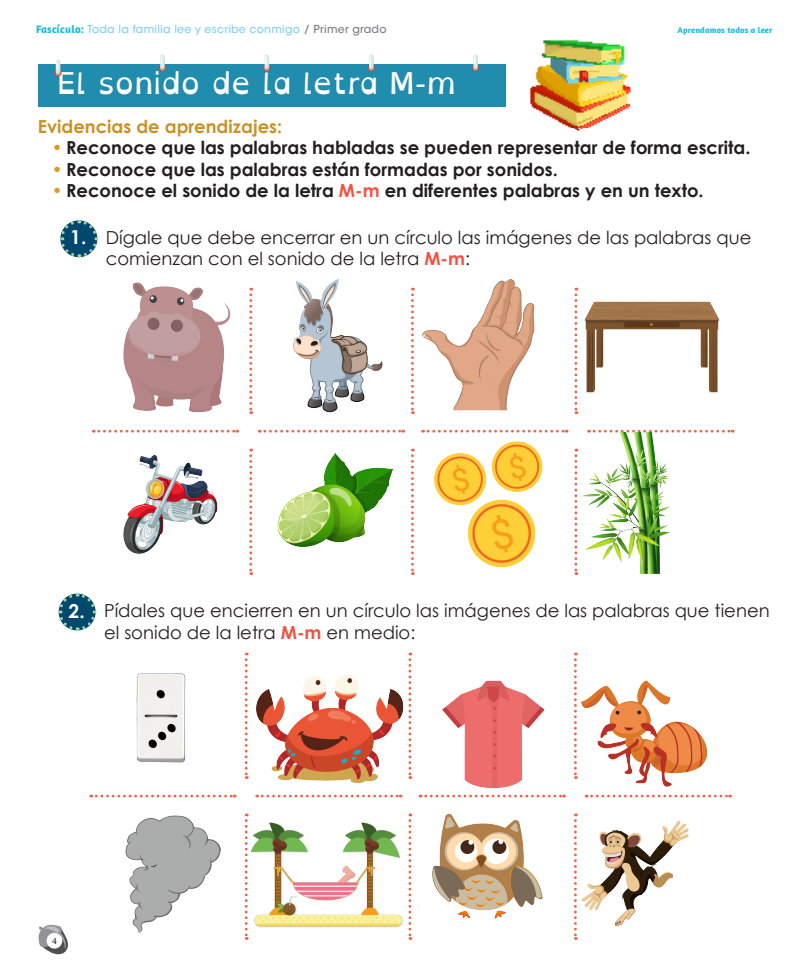
<style>
.page{position:relative;width:808px;height:978px;background:#fff}
.page>*{position:absolute;margin:0;border:0;box-sizing:border-box;transform-origin:0 0}
.t1{font:30px "Open Dyslexic Alta";color:#fff}
.t2{font:700 19.2px "Century Gothic";color:#fff}
.t3{font:18px/21.6px "Century Gothic";color:#231f20}
.t4{font:700 18px "Century Gothic";color:#231f20}
.t5{font:700 18px "Century Gothic";color:#c99226}
.t6{font:500 11px "ITC Avant Garde Std";letter-spacing:.02em;color:#87d1eb}
.t7{font:700 8.5px "Amaranth";letter-spacing:.02em;color:#1abae1}
.t8{font:8px "Open Dyslexic Alta";color:#231f20}
.s1{font-family:"Amaranth";font-weight:700;color:#1abae1}
.s2{color:#808285}
.s3{color:#da9c25}
.s4{color:#f05440}
.s5{font-weight:700;color:#f05440}
</style>
<div class="page">
<svg style="left:38px;top:924px;width:30px;height:31px"></svg>
<div style="left:47px;top:933px;width:15px;height:16px;background:#fff;border-radius:50%"></div>
<div style="left:38px;top:64px;width:467px;height:42px;background:#208cae"></div>
<img style="left:530px;top:40px;width:100px;height:88px">
<hr style="left:56px;top:60px;width:4px;height:15px;background:#d7e9e5;border-radius:2px">
<svg style="left:54px;top:61px;width:8px;height:16px"></svg>
<div style="left:473px;top:55px;width:5px;height:15px;background:#d7e9e5;border-radius:2px"></div>
<svg style="left:472px;top:56px;width:8px;height:16px"></svg>
<hr style="left:265px;top:55px;width:4px;height:15px;background:#d7e9e5;border-radius:2px">
<svg style="left:263px;top:56px;width:8px;height:16px"></svg>
<div style="left:369px;top:55px;width:5px;height:15px;background:#d7e9e5;border-radius:2px"></div>
<svg style="left:367px;top:56px;width:8px;height:16px"></svg>
<div style="left:160px;top:55px;width:5px;height:15px;background:#d7e9e5;border-radius:2px"></div>
<svg style="left:158px;top:56px;width:8px;height:16px"></svg>
<svg style="left:60px;top:220px;width:39px;height:38px"></svg>
<svg style="left:93px;top:430px;width:13px;height:3px"></svg>
<img style="left:108px;top:279px;width:624px;height:296px">
<svg style="left:58px;top:593px;width:39px;height:38px"></svg>
<img style="left:89px;top:673px;width:147px;height:124px">
<img style="left:125px;top:815px;width:96px;height:118px">
<img style="left:248px;top:665px;width:165px;height:132px">
<img style="left:247px;top:813px;width:166px;height:127px">
<img style="left:577px;top:680px;width:155px;height:117px">
<img style="left:575px;top:813px;width:114px;height:127px">
<img style="left:431px;top:680px;width:114px;height:115px">
<img style="left:432px;top:814px;width:111px;height:105px">
<svg style="left:91px;top:795px;width:144px;height:2px"></svg>
<svg style="left:420px;top:795px;width:144px;height:2px"></svg>
<svg style="left:257px;top:795px;width:144px;height:2px"></svg>
<svg style="left:586px;top:795px;width:144px;height:2px"></svg>
<svg style="left:245px;top:653px;width:3px;height:126px"></svg>
<svg style="left:408px;top:653px;width:3px;height:126px"></svg>
<svg style="left:574px;top:653px;width:3px;height:126px"></svg>
<svg style="left:245px;top:814px;width:3px;height:126px"></svg>
<svg style="left:408px;top:814px;width:3px;height:126px"></svg>
<svg style="left:574px;top:814px;width:3px;height:126px"></svg>
<p class="t6" style="left:36px;top:23px;width:352px"><span class="s1">Fascículo:</span> Toda la familia lee y escribe conmigo <span class="s2">/ Primer grado</span></p>
<p class="t7" style="left:677px;top:25px;width:97px">Aprendamos todos a leer</p>
<p class="t1" style="left:58px;top:66px;width:400px">El sonido de la letra M-m</p>
<p class="t5" style="left:38px;top:115px;width:246px">Evidencias de aprendizajes:</p>
<p class="t4" style="left:52px;top:136px;width:700px"><span class="s3">•</span> Reconoce que las palabras habladas se pueden representar de forma escrita.</p>
<p class="t4" style="left:52px;top:158px;width:507px"><span class="s3">•</span> Reconoce que las palabras están formadas por sonidos.</p>
<p class="t4" style="left:52px;top:180px;width:653px"><span class="s3">•</span> Reconoce el sonido de la letra <span class="s4">M-m</span> en diferentes palabras y en un texto.</p>
<p class="t2" style="left:70px;top:225px;width:18px">1.</p>
<p class="t3" style="left:106px;top:226px;width:647px">Dígale que debe encerrar en un círculo las imágenes de las palabras que comienzan con el sonido de la letra <span class="s5">M-m</span>:</p>
<p class="t2" style="left:69px;top:599px;width:18px">2.</p>
<p class="t3" style="left:104px;top:599px;width:667px">Pídales que encierren en un círculo las imágenes de las palabras que tienen el sonido de la letra <span class="s5">M-m</span> en medio:</p>
<p class="t8" style="left:52px;top:937px;width:7px">4</p>
</div>
